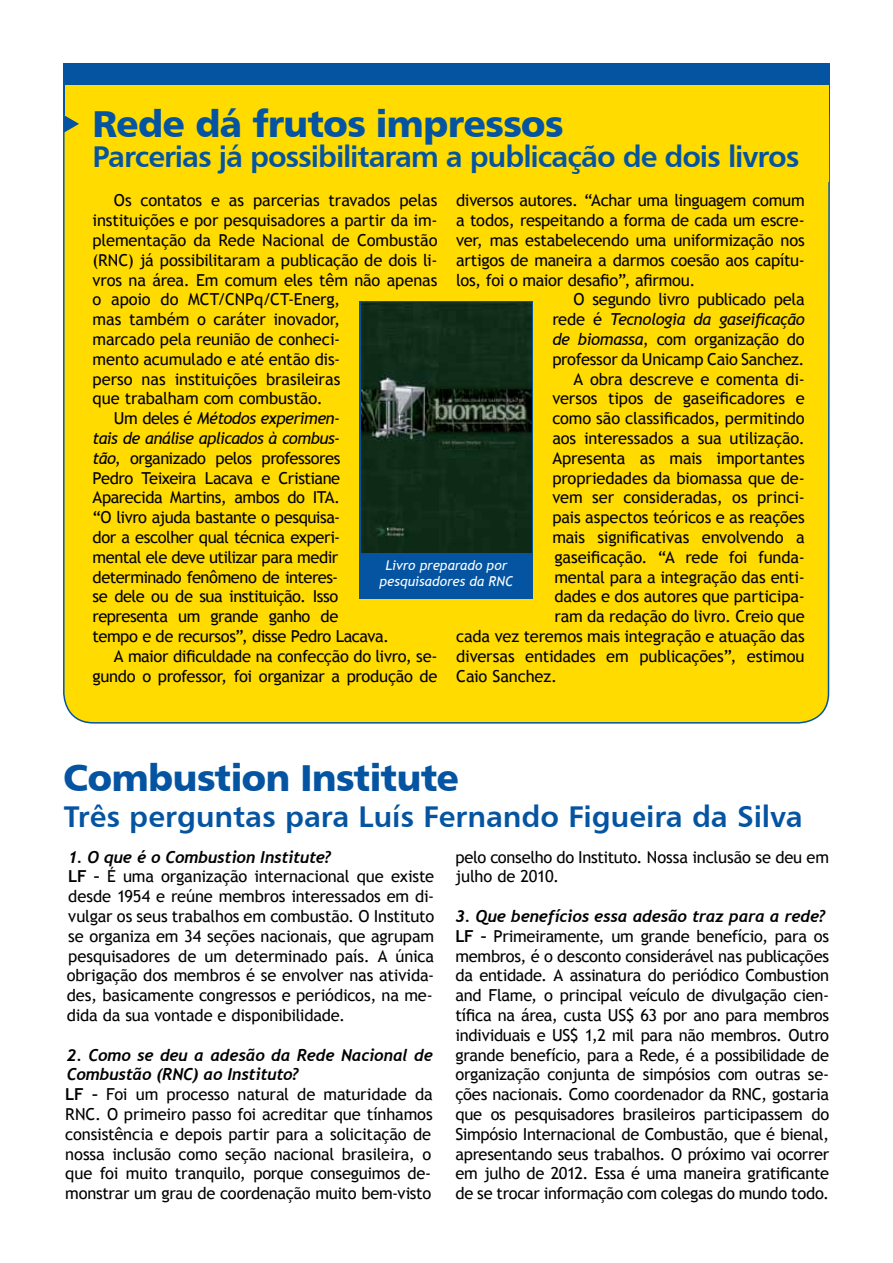
<style>
.page{position:relative;width:893px;height:1263px;background:#fff}
.page>*{position:absolute;margin:0;border:0;box-sizing:border-box;transform-origin:0 0}
.t1{font:37.5px "Humanist 777 BT Black B";letter-spacing:-.025em;color:#0454a2}
.t2{font:30px "Humanist 777 BT Bold B";letter-spacing:-.03em;color:#0454a2}
.t3{font:30px "Humanist 777 BT Bold B";color:#0454a2}
.t4{font:16.5px/19.8px "Trebuchet MS";letter-spacing:-.015em;color:#000;text-align:justify}
.t5{font:italic 700 16.5px/19.8px "Trebuchet";letter-spacing:-.015em;color:#000}
.t6{font:italic 16.5px "Trebuchet MS";letter-spacing:-.025em;color:#000}
.t7{font:16.5px "Trebuchet MS";letter-spacing:-.035em;color:#000}
.t8{font:italic 13.5px/16.2px "Trebuchet MS";letter-spacing:.005em;color:#fff;text-align:center}
.s1{font-style:normal}
.s2{font-style:italic}
.s3{font-weight:700}
</style>
<div class="page">
<div style="left:63px;top:115px;width:767px;height:609px;background:#ffdb00"></div>
<div style="left:63px;top:64px;width:767px;height:51px;background:#0454a2"></div>
<div style="left:65px;top:86px;width:763px;height:96px;background:#ffdb00"></div>
<svg style="left:64px;top:115px;width:15px;height:18px"></svg>
<div style="left:360px;top:301px;width:173px;height:297px;background:#0454a2"></div>
<img style="left:362px;top:303px;width:169px;height:249px">
<h1 class="t1" style="left:93px;top:100px;width:472px">Rede dá frutos impressos</h1>
<h2 class="t2" style="left:93px;top:138px;width:708px">Parcerias já possibilitaram a publicação de dois livros</h2>
<p class="t4" style="left:114px;top:191px;width:325px">Os contatos e as parcerias travados pelas</p>
<p class="t4" style="left:93px;top:211px;width:346px">instituições e por pesquisadores a partir da im-</p>
<p class="t4" style="left:93px;top:230px;width:346px">plementação da Rede Nacional de Combustão</p>
<p class="t4" style="left:93px;top:250px;width:346px">(RNC) já possibilitaram a publicação de dois li-</p>
<p class="t4" style="left:93px;top:270px;width:346px">vros na área. Em comum eles têm não apenas</p>
<p class="t4" style="left:93px;top:290px;width:249px">o apoio do MCT/CNPq/CT-Energ,</p>
<p class="t4" style="left:93px;top:310px;width:249px">mas também o caráter inovador,</p>
<p class="t4" style="left:93px;top:329px;width:249px">marcado pela reunião de conheci-</p>
<p class="t4" style="left:93px;top:349px;width:249px">mento acumulado e até então dis-</p>
<p class="t4" style="left:93px;top:369px;width:249px">perso nas instituições brasileiras</p>
<p class="t4" style="left:93px;top:389px;width:232px">que trabalham com combustão.</p>
<p class="t6" style="left:114px;top:409px;width:228px"><span class="s1">Um deles é</span> Métodos experimen-</p>
<p class="t6" style="left:93px;top:428px;width:249px">tais de análise aplicados à combus-</p>
<p class="t4" style="left:93px;top:448px;width:249px"><span class="s2">tão</span>, organizado pelos professores</p>
<p class="t7" style="left:93px;top:468px;width:249px">Pedro Teixeira Lacava e Cristiane</p>
<p class="t4" style="left:93px;top:488px;width:249px">Aparecida Martins, ambos do ITA.</p>
<p class="t4" style="left:93px;top:508px;width:249px">“O livro ajuda bastante o pesquisa-</p>
<p class="t4" style="left:93px;top:527px;width:249px">dor a escolher qual técnica experi-</p>
<p class="t7" style="left:93px;top:547px;width:247px">mental ele deve utilizar para medir</p>
<p class="t4" style="left:93px;top:567px;width:247px">determinado fenômeno de interes-</p>
<p class="t4" style="left:93px;top:587px;width:247px">se dele ou de sua instituição. Isso</p>
<p class="t4" style="left:93px;top:607px;width:247px">representa um grande ganho de</p>
<p class="t4" style="left:93px;top:626px;width:298px">tempo e de recursos”, disse Pedro Lacava.</p>
<p class="t4" style="left:114px;top:646px;width:325px">A maior dificuldade na confecção do livro, se-</p>
<p class="t4" style="left:93px;top:666px;width:346px">gundo o professor, foi organizar a produção de</p>
<p class="t4" style="left:456px;top:191px;width:350px">diversos autores. “Achar uma linguagem comum</p>
<p class="t4" style="left:456px;top:211px;width:350px">a todos, respeitando a forma de cada um escre-</p>
<p class="t4" style="left:456px;top:230px;width:350px">ver, mas estabelecendo uma uniformização nos</p>
<p class="t4" style="left:456px;top:250px;width:350px">artigos de maneira a darmos coesão aos capítu-</p>
<p class="t4" style="left:456px;top:270px;width:241px">los, foi o maior desafio”, afirmou.</p>
<p class="t4" style="left:574px;top:290px;width:233px">O segundo livro publicado pela</p>
<p class="t6" style="left:552px;top:310px;width:254px"><span class="s1">rede é</span> Tecnologia da gaseificação</p>
<p class="t4" style="left:552px;top:329px;width:254px"><span class="s2">de biomassa</span>, com organização do</p>
<p class="t4" style="left:552px;top:349px;width:254px">professor da Unicamp Caio Sanchez.</p>
<p class="t4" style="left:574px;top:369px;width:233px">A obra descreve e comenta di-</p>
<p class="t4" style="left:552px;top:389px;width:254px">versos tipos de gaseificadores e</p>
<p class="t4" style="left:552px;top:409px;width:254px">como são classificados, permitindo</p>
<p class="t4" style="left:552px;top:428px;width:254px">aos interessados a sua utilização.</p>
<p class="t4" style="left:552px;top:448px;width:254px">Apresenta as mais importantes</p>
<p class="t4" style="left:552px;top:468px;width:254px">propriedades da biomassa que de-</p>
<p class="t4" style="left:552px;top:488px;width:254px">vem ser consideradas, os princi-</p>
<p class="t4" style="left:552px;top:508px;width:254px">pais aspectos teóricos e as reações</p>
<p class="t4" style="left:552px;top:527px;width:254px">mais significativas envolvendo a</p>
<p class="t4" style="left:554px;top:547px;width:252px">gaseificação. “A rede foi funda-</p>
<p class="t4" style="left:554px;top:567px;width:252px">mental para a integração das enti-</p>
<p class="t4" style="left:554px;top:587px;width:252px">dades e dos autores que participa-</p>
<p class="t4" style="left:554px;top:607px;width:252px">ram da redação do livro. Creio que</p>
<p class="t4" style="left:456px;top:626px;width:350px">cada vez teremos mais integração e atuação das</p>
<p class="t4" style="left:456px;top:646px;width:350px">diversas entidades em publicações”, estimou</p>
<p class="t4" style="left:456px;top:666px;width:102px">Caio Sanchez.</p>
<p class="t8" style="left:380px;top:557px;width:135px">Livro preparado por pesquisadores da RNC</p>
<h1 class="t1" style="left:63px;top:754px;width:397px">Combustion Institute</h1>
<h2 class="t3" style="left:64px;top:797px;width:740px">Três perguntas para Luís Fernando Figueira da Silva</h2>
<p class="t5" style="left:68px;top:847px;width:264px">1. O que é o Combustion Institute?</p>
<p class="t4" style="left:67px;top:867px;width:369px"><span class="s3">LF –</span> É uma organização internacional que existe desde 1954 e reúne membros interessados em di&shy;vulgar os seus trabalhos em combustão. O Instituto se organiza em 34 seções nacionais, que agrupam pesquisadores de um determinado país. A única obrigação dos membros é se envolver nas ativida&shy;des, basicamente congressos e periódicos, na me&shy;dida da sua vontade e disponibilidade.</p>
<p class="t5" style="left:67px;top:1045px;width:368px">2. Como se deu a adesão da Rede Nacional de<br>Combustão (RNC) ao Instituto?</p>
<p class="t4" style="left:65px;top:1085px;width:369px"><span class="s3">LF –</span> Foi um processo natural de maturidade da RNC. O primeiro passo foi acreditar que tínhamos consistência e depois partir para a solicitação de nossa inclusão como seção nacional brasileira, o que foi muito tranquilo, porque conseguimos de&shy;monstrar um grau de coordenação muito bem-visto</p>
<p class="t4" style="left:455px;top:847px;width:375px">pelo conselho do Instituto. Nossa inclusão se deu em julho de 2010.</p>
<p class="t5" style="left:455px;top:906px;width:372px">3. Que benefícios essa adesão traz para a rede?</p>
<p class="t4" style="left:455px;top:926px;width:375px"><span class="s3">LF –</span> Primeiramente, um grande benefício, para os membros, é o desconto considerável nas publicações da entidade. A assinatura do periódico Combustion and Flame, o principal veículo de divulgação cien&shy;tífica na área, custa US$ 63 por ano para membros individuais e US$ 1,2 mil para não membros. Outro grande benefício, para a Rede, é a possibilidade de organização conjunta de simpósios com outras se&shy;ções nacionais. Como coordenador da RNC, gostaria que os pesquisadores brasileiros participassem do Simpósio Internacional de Combustão, que é bienal, apresentando seus trabalhos. O próximo vai ocorrer em julho de 2012. Essa é uma maneira gratificante de se trocar informação com colegas do mundo todo.</p>
</div>
